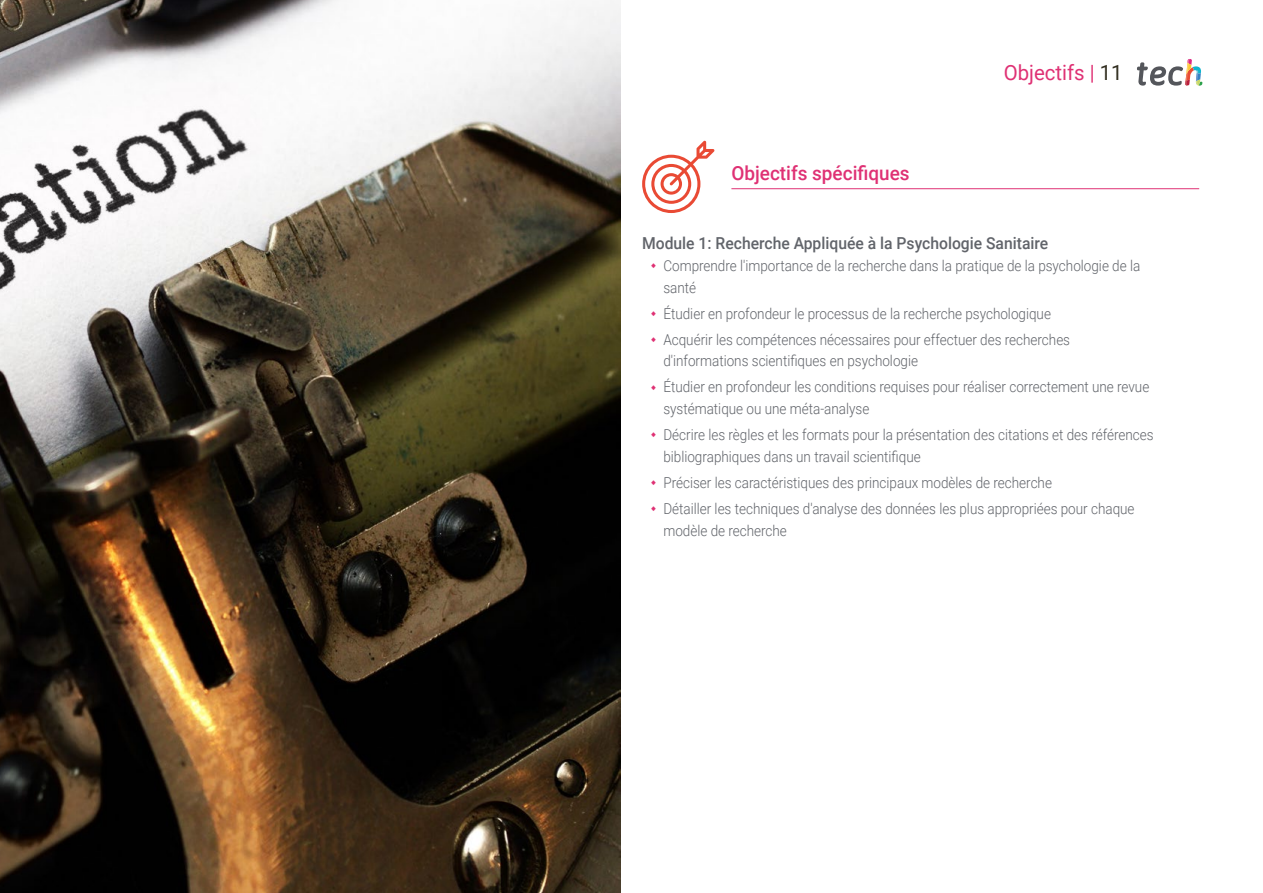
<style>
.page{position:relative;width:1263px;height:893px;background:#fff}
.page>*{position:absolute;margin:0;border:0;box-sizing:border-box;transform-origin:0 0}
.t1{font:21px "Roboto";color:#df3174}
.t2{font:500 19.5px "Roboto";color:#df3174}
.t3{font:500 16.5px "Roboto";color:#61646a;scale:.95 1}
.t4{font:300 15px/26px "Roboto";color:#61646a;scale:.9 1}
.s1{color:#312e20}
</style>
<div class="page">
<hr style="left:731px;top:188px;width:468px;height:1px;background:#df3174">
<svg style="left:642px;top:141px;width:72px;height:72px"></svg>
<img style="left:0;top:0;width:621px;height:893px">
<svg style="left:1137px;top:59px;width:65px;height:27px"></svg>
<h2 class="t2" style="left:731px;top:159px;width:180px">Objectifs spécifiques</h2>
<h1 class="t1" style="left:1004px;top:57px;width:120px">Objectifs | <span class="s1">11</span></h1>
<p class="t3" style="left:642px;top:232px;width:429px">Module 1: Recherche Appliquée à la Psychologie Sanitaire</p>
<p class="t4" style="left:663px;top:254px;width:531px;line-height:21.8px">Comprendre l'importance de la recherche dans la pratique de la psychologie de la santé</p>
<p class="t4" style="left:663px;top:300px;width:453px">Étudier en profondeur le processus de la recherche psychologique<br>Acquérir les compétences nécessaires pour effectuer des recherches</p>
<p class="t4" style="left:663px;top:347px;width:541px">d'informations scientifiques en psychologie<br>Étudier en profondeur les conditions requises pour réaliser correctement une revue</p>
<p class="t4" style="left:663px;top:395px;width:546px">systématique ou une méta-analyse<br>Décrire les règles et les formats pour la présentation des citations et des références</p>
<p class="t4" style="left:663px;top:443px;width:525px">bibliographiques dans un travail scientifique<br>Préciser les caractéristiques des principaux modèles de recherche<br>Détailler les techniques d'analyse des données les plus appropriées pour chaque</p>
<p class="t4" style="left:663px;top:517px;width:139px">modèle de recherche</p>
</div>
